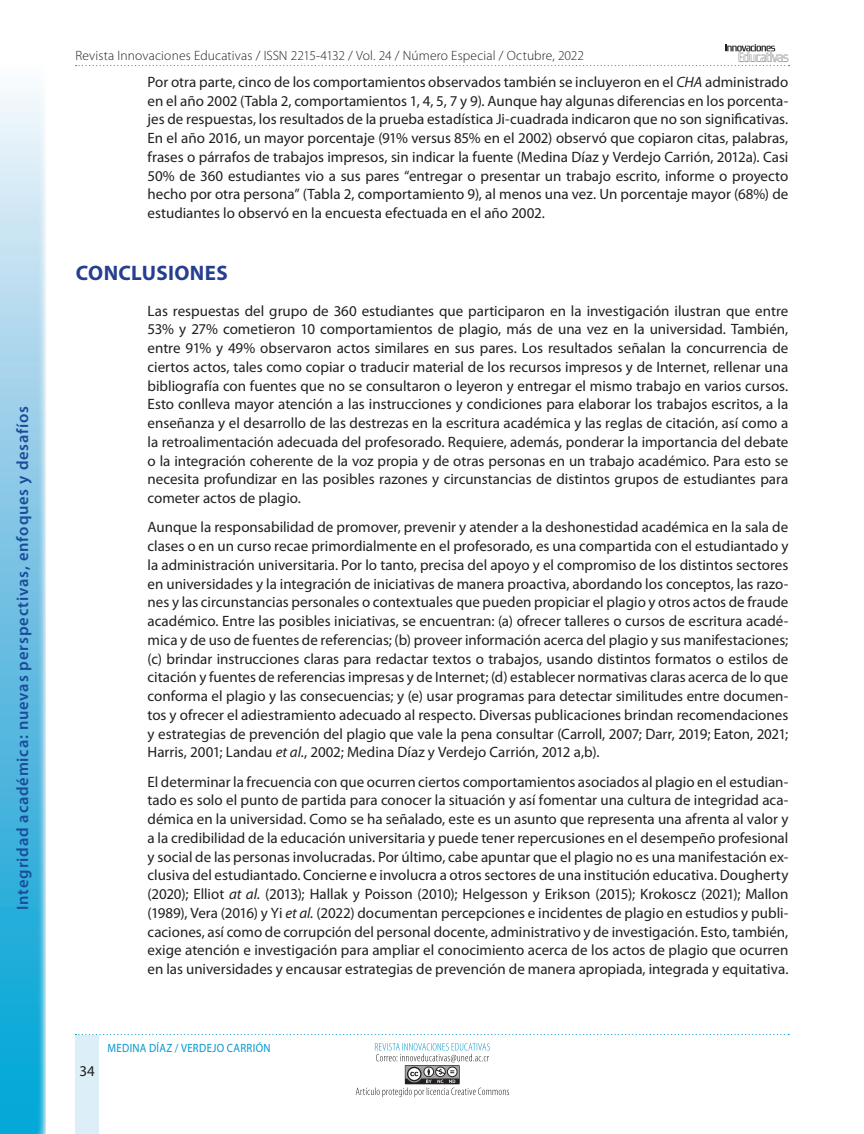
<style>
.page{position:relative;width:864px;height:1134px;background:#fff}
.page>*{position:absolute;margin:0;border:0;box-sizing:border-box;transform-origin:0 0}
.t1{font:700 21px "Myriad Pro";letter-spacing:.015em;color:#253f8e}
.t2{font:600 16.5px "Myriad Pro";letter-spacing:.05em;color:#1a4c99}
.t3{font:15px/18.8px "Myriad Pro";color:#231f20;text-align:justify}
.t4{font:300 13.5px "Myriad Pro";letter-spacing:.01em;color:#231f20}
.t5{font:12px "Myriad Pro";letter-spacing:.035em;color:#0097ce;scale:.9 1}
.s1{font-style:italic}
</style>
<div class="page">
<svg style="left:76px;top:44px;width:713px;height:22px"></svg>
<div style="left:76px;top:1035px;width:23px;height:99px;background:#dceef7"></div>
<svg style="left:75px;top:1034px;width:714px;height:1px"></svg>
<svg style="left:356px;top:1043px;width:153px;height:54px"></svg>
<svg style="left:0;top:91px;width:46px;height:1043px;background:#78c7e5"></svg>
<p class="t2" style="left:13px;top:910px;width:506px;rotate:-90deg">Integridad académica: nuevas perspectivas, enfoques y desafíos</p>
<p class="t4" style="left:76px;top:48px;width:510px">Revista Innovaciones Educativas / ISSN 2215-4132 / Vol. 24 / Número Especial / Octubre, 2022</p>
<p class="t3" style="left:148px;top:73px;width:642px">Por otra parte, cinco de los comportamientos observados también se incluyeron en el <span class="s1">CHA</span> administrado en el año 2002 (Tabla 2, comportamientos 1, 4, 5, 7 y 9). Aunque hay algunas diferencias en los porcenta&shy;jes de respuestas, los resultados de la prueba estadística Ji-cuadrada indicaron que no son significativas.<br>En el año 2016, un mayor porcentaje (91% versus 85% en el 2002) observó que copiaron citas, palabras, frases o párrafos de trabajos impresos, sin indicar la fuente (Medina Díaz y Verdejo Carrión, 2012a). Casi 50% de 360 estudiantes vio a sus pares “entregar o presentar un trabajo escrito, informe o proyecto hecho por otra persona” (Tabla 2, comportamiento 9), al menos una vez. Un porcentaje mayor (68%) de estudiantes lo observó en la encuesta efectuada en el año 2002.</p>
<h1 class="t1" style="left:76px;top:261px;width:154px">CONCLUSIONES</h1>
<p class="t3" style="left:148px;top:301px;width:642px">Las respuestas del grupo de 360 estudiantes que participaron en la investigación ilustran que entre 53% y 27% cometieron 10 comportamientos de plagio, más de una vez en la universidad. También, entre 91% y 49% observaron actos similares en sus pares. Los resultados señalan la concurrencia de ciertos actos, tales como copiar o traducir material de los recursos impresos y de Internet, rellenar una bibliografía con fuentes que no se consultaron o leyeron y entregar el mismo trabajo en varios cursos.<br>Esto conlleva mayor atención a las instrucciones y condiciones para elaborar los trabajos escritos, a la enseñanza y el desarrollo de las destrezas en la escritura académica y las reglas de citación, así como a la retroalimentación adecuada del profesorado. Requiere, además, ponderar la importancia del debate o la integración coherente de la voz propia y de otras personas en un trabajo académico. Para esto se necesita profundizar en las posibles razones y circunstancias de distintos grupos de estudiantes para cometer actos de plagio.</p>
<p class="t3" style="left:148px;top:518px;width:642px">Aunque la responsabilidad de promover, prevenir y atender a la deshonestidad académica en la sala de clases o en un curso recae primordialmente en el profesorado, es una compartida con el estudiantado y la administración universitaria. Por lo tanto, precisa del apoyo y el compromiso de los distintos sectores en universidades y la integración de iniciativas de manera proactiva, abordando los conceptos, las razo&shy;nes y las circunstancias personales o contextuales que pueden propiciar el plagio y otros actos de fraude académico. Entre las posibles iniciativas, se encuentran: (a) ofrecer talleres o cursos de escritura acadé&shy;mica y de uso de fuentes de referencias; (b) proveer información acerca del plagio y sus manifestaciones; (c) brindar instrucciones claras para redactar textos o trabajos, usando distintos formatos o estilos de citación y fuentes de referencias impresas y de Internet; (d) establecer normativas claras acerca de lo que conforma el plagio y las consecuencias; y (e) usar programas para detectar similitudes entre documen&shy;tos y ofrecer el adiestramiento adecuado al respecto. Diversas publicaciones brindan recomendaciones y estrategias de prevención del plagio que vale la pena consultar (Carroll, 2007; Darr, 2019; Eaton, 2021; Harris, 2001; Landau <span class="s1">et al.</span>, 2002; Medina Díaz y Verdejo Carrión, 2012 a,b).</p>
<p class="t3" style="left:148px;top:772px;width:642px">El determinar la frecuencia con que ocurren ciertos comportamientos asociados al plagio en el estudian&shy;tado es solo el punto de partida para conocer la situación y así fomentar una cultura de integridad aca&shy;démica en la universidad. Como se ha señalado, este es un asunto que representa una afrenta al valor y a la credibilidad de la educación universitaria y puede tener repercusiones en el desempeño profesional y social de las personas involucradas. Por último, cabe apuntar que el plagio no es una manifestación ex&shy;clusiva del estudiantado. Concierne e involucra a otros sectores de una institución educativa. Dougherty (2020); Elliot <span class="s1">at al.</span> (2013); Hallak y Poisson (2010); Helgesson y Erikson (2015); Krokoscz (2021); Mallon (1989), Vera (2016) y Yi <span class="s1">et al.</span> (2022) documentan percepciones e incidentes de plagio en estudios y publi&shy;caciones, así como de corrupción del personal docente, administrativo y de investigación. Esto, también, exige atención e investigación para ampliar el conocimiento acerca de los actos de plagio que ocurren en las universidades y encausar estrategias de prevención de manera apropiada, integrada y equitativa.</p>
<p class="t3" style="left:80px;top:1062px;width:17px">34</p>
<p class="t5" style="left:108px;top:1041px;width:183px">MEDINA DÍAZ / VERDEJO CARRIÓN</p>
</div>
